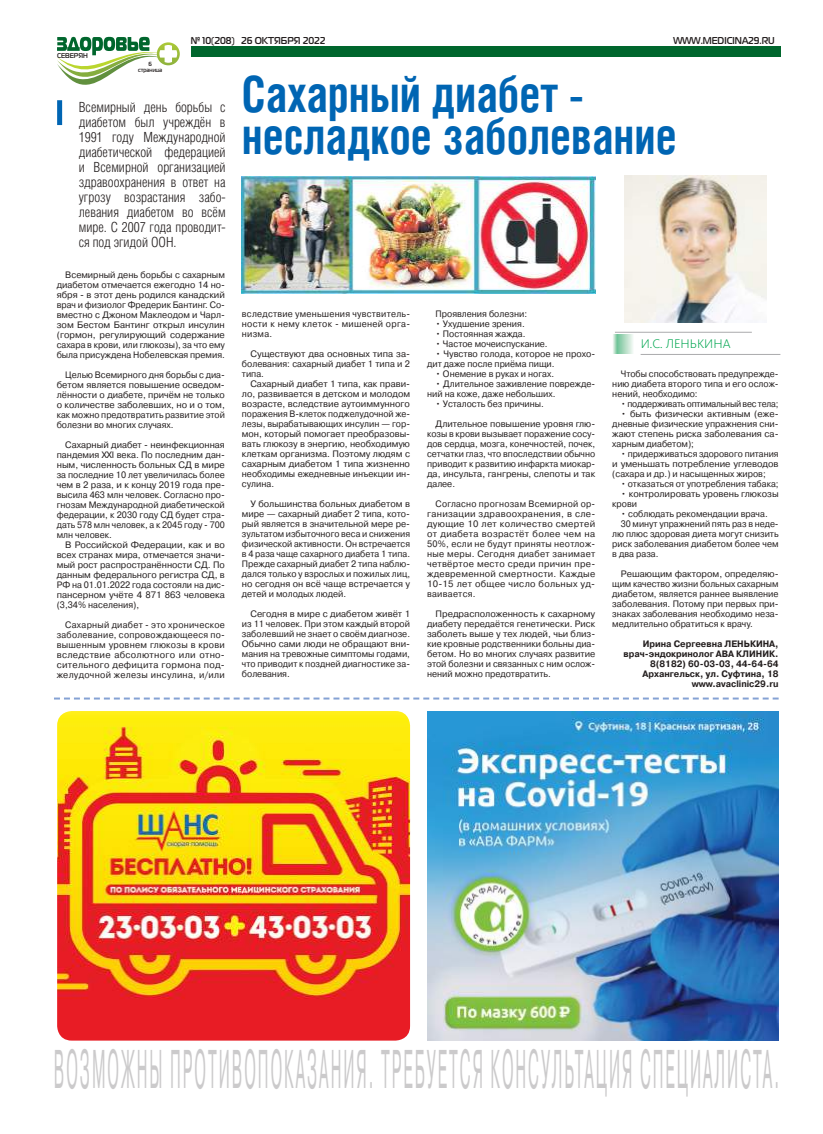
<style>
.page{position:relative;width:823px;height:1134px;background:#fff}
.page>*{position:absolute;margin:0;border:0;box-sizing:border-box;transform-origin:0 0}
.t1{font:54.4px "Pragmatica C";letter-spacing:.13em;color:#cbcacb;scale:.28 1}
.t2{font:700 50px/42px "Helios Cond";color:#0065b3;scale:.9 1}
.t3{font:14px/15px "Helios Cond Light C";color:#241f1f;text-align:justify}
.t4{font:300 13px "Kievit Cyr";color:#00a650}
.t5{font:700 10px "Magistral C";color:#241f1f;scale:.9 1}
.t6{font:9.3px/10px "Pragmatica C";color:#241f1f;text-align:justify}
.t7{font:9.3px/10px "Pragmatica C";color:#241f1f;text-align:justify;scale:.95 1}
.t8{font:9.3px/10px "Pragmatica C";color:#241f1f;text-align:justify;scale:.94 1}
.t9{font:9.3px/10px "Pragmatica C";color:#241f1f;text-align:justify;scale:.96 1}
.t10{font:700 9.3px/10px "Pragmatica C";color:#241f1f;text-align:right;scale:.95 1}
.t11{font:9.3px "Pragmatica C";letter-spacing:-.02em;color:#241f1f;scale:.93 1}
.t12{font:700 7px "Magistral C";color:#241f1f;scale:.9 1}
.t13{font:700 6px/6px "Magistral C";color:#241f1f;text-align:center;scale:.9 1}
</style>
<div class="page">
<svg style="left:57px;top:36px;width:123px;height:88px"></svg>
<div style="left:190px;top:47px;width:590px;height:10px;background:#00662d"></div>
<svg style="left:54px;top:697px;width:724px;height:2px"></svg>
<img style="left:57px;top:711px;width:353px;height:329px">
<img style="left:427px;top:711px;width:351px;height:329px">
<div style="left:57px;top:100px;width:5px;height:25px;background:#0065b3"></div>
<svg style="left:613px;top:335px;width:20px;height:18px"></svg>
<hr style="left:614px;top:332px;width:137px;height:1px;background:#aaaaac">
<hr style="left:640px;top:354px;width:140px;height:1px;background:#aaaaac">
<img style="left:624px;top:176px;width:142px;height:147px">
<img style="left:242px;top:176px;width:353px;height:118px">
<p class="t12" style="left:57px;top:51px;width:6px">СЕВЕРЯН</p>
<p class="t5" style="left:191px;top:35px;width:151px">№ 10(208) 26 ОКТЯБРЯ 2022</p>
<p class="t5" style="left:673px;top:35px;width:114px">WWW.MEDICINA29.RU</p>
<p class="t13" style="left:138px;top:61px;width:28px">6<br>СТРАНИЦА</p>
<p class="t3" style="left:79px;top:99px;width:148px">Всемирный день борьбы с диабетом был учреждён в 1991 году Международной диабетической федерацией и Всемирной организацией здравоохранения в ответ на угрозу возрастания забо&shy;левания диабетом во всём мире. С 2007 года проводит&shy;ся под эгидой ООН.</p>
<p class="t9" style="left:57px;top:270px;width:176px;text-indent:9px">Всемирный день борьбы с сахарным диабетом отмечается ежегодно 14 но&shy;ября - в этот день родился канадский врач и физиолог Фредерик Бантинг. Со&shy;вместно с Джоном Маклеодом и Чарл&shy;зом Бестом Бантинг открыл инсулин (гормон, регулирующий содержание сахара в крови, или глюкозы), за что ему была присуждена Нобелевская премия.</p>
<p class="t7" style="left:57px;top:370px;width:178px;text-indent:9px">Целью Всемирного дня борьбы с диа&shy;бетом является повышение осведом&shy;лённости о диабете, причём не только о количестве заболевших, но и о том, как можно предотвратить развитие этой болезни во многих случаях.</p>
<p class="t6" style="left:57px;top:440px;width:169px;text-indent:9px">Сахарный диабет - неинфекционная пандемия XXI века. По последним дан&shy;ным, численность больных СД в мире за последние 10 лет увеличилась более чем в 2 раза, и к концу 2019 года пре&shy;высила 463 млн человек. Согласно про&shy;гнозам Международной диабетической федерации, к 2030 году СД будет стра&shy;дать 578 млн человек, а к 2045 году - 700 млн человек.</p>
<p class="t6" style="left:57px;top:540px;width:169px;text-indent:9px">В Российской Федерации, как и во всех странах мира, отмечается значи&shy;мый рост распространённости СД. П о данным федерального регистра СД, в РФ на 01.01.2022 года состояли на дис&shy;пансерном учёте 4 871 863 человека (3,34% населения),</p>
<p class="t7" style="left:57px;top:620px;width:178px;text-indent:9px">Сахарный диабет - это хроническое заболевание, сопровождающееся по&shy;вышенным уровнем глюкозы в крови вследствие абсолютного или отно&shy;сительного дефицита гормона под&shy;желудочной железы инсулина, и/или</p>
<h2 class="t2" style="left:242px;top:71px;width:484px">Сахарный диабет - несладкое заболевание</h2>
<p class="t8" style="left:242px;top:309px;width:180px">вследствие уменьшения чувствитель&shy;ности к нему клеток - мишеней орга&shy;низма.</p>
<p class="t6" style="left:242px;top:349px;width:169px;text-indent:9px">Существуют два основных типа за&shy;болевания: сахарный диабет 1 типа и 2 типа.</p>
<p class="t6" style="left:242px;top:379px;width:169px;text-indent:9px">Сахарный диабет 1 типа, как прави&shy;ло, развивается в детском и молодом возрасте, вследствие аутоиммунного поражения B-клеток поджелудочной же&shy;лезы, вырабатывающих инсулин — гор&shy;мон, который помогает преобразовы&shy;вать глюкозу в энергию, необходимую клеткам организма. Поэтому людям с сахарным диабетом 1 типа жизненно необходимы ежедневные инъекции ин&shy;сулина.</p>
<p class="t6" style="left:242px;top:499px;width:169px;text-indent:9px">У большинства больных диабетом в мире — сахарный диабет 2 типа, кото&shy;рый является в значительной мере ре&shy;зультатом избыточного веса и снижения физической активности. Он встречается в 4 раза чаще сахарного диабета 1 типа.<br>П режде сахарный диабет 2 типа наблю&shy;дался только у взрослых и пожилых лиц, но сегодня он всё чаще встречается у детей и молодых людей.</p>
<p class="t6" style="left:242px;top:609px;width:169px;text-indent:9px">Сегодня в мире с диабетом живёт 1 из 11 человек. П ри этом каждый второй заболевший не знает о своём диагнозе.<br>Обычно сами люди не обращают вни&shy;мания на тревожные симптомы годами, что приводит к поздней диагностике за&shy;болевания.</p>
<p class="t7" style="left:435px;top:309px;width:98px">П роявления болезни:</p>
<p class="t7" style="left:435px;top:319px;width:95px">• Ухудшение зрения.</p>
<p class="t7" style="left:435px;top:329px;width:96px">• П остоянная жажда.</p>
<p class="t7" style="left:435px;top:339px;width:119px">• Частое мочеиспускание.</p>
<p class="t6" style="left:427px;top:349px;width:169px;text-indent:9px">• Чувство голода, которое не прохо&shy;дит даже после приёма пищи.</p>
<p class="t7" style="left:435px;top:369px;width:126px">• Онемение в руках и ногах.</p>
<p class="t7" style="left:427px;top:379px;width:178px;text-indent:9px">• Длительное заживление поврежде&shy;ний на коже, даже небольших.</p>
<p class="t7" style="left:435px;top:394px;width:169px;line-height:20px">• Усталость без причины.<br>Длительное повышение уровня глю-</p>
<p class="t8" style="left:427px;top:429px;width:180px">козы в крови вызывает поражение сосу&shy;дов сердца, мозга, конечностей, почек, сетчатки глаз, что впоследствии обычно приводит к развитию инфаркта миокар&shy;да, инсульта, гангрены, слепоты и так далее.</p>
<p class="t8" style="left:427px;top:499px;width:180px;text-indent:9px">Согласно прогнозам Всемирной ор&shy;ганизации здравоохранения, в сле&shy;дующие 10 лет количество смертей от диабета возрастёт более чем на 50%, если не будут приняты неотлож&shy;ные меры. Сегодня диабет занимает четвёртое место среди причин пре&shy;ждевременной смертности. Каждые 10-15 лет общее число больных уд&shy;ваивается.</p>
<p class="t6" style="left:427px;top:609px;width:169px;text-indent:9px">П редрасположенность к сахарному диабету передаётся генетически. Риск заболеть выше у тех людей, чьи близ&shy;кие кровные родственники больны диа&shy;бетом. Но во многих случаях развитие этой болезни и связанных с ним ослож&shy;нений можно предотвратить.</p>
<h3 class="t4" style="left:640px;top:336px;width:91px">и.с. ленькина</h3>
<p class="t7" style="left:612px;top:369px;width:176px;text-indent:9px">Чтобы способствовать предупрежде&shy;нию диабета второго типа и его ослож&shy;нений, необходимо:</p>
<p class="t11" style="left:620px;top:398px;width:171px">• поддерживать оптимальный вес тела;</p>
<p class="t6" style="left:612px;top:409px;width:168px;text-indent:9px">• быть физически активным (еже&shy;дневные физические упражнения сни&shy;жают степень риска заболевания са&shy;харным диабетом);</p>
<p class="t8" style="left:612px;top:449px;width:178px;text-indent:9px">• придерживаться здорового питания и уменьшать потребление углеводов (сахара и др.) и насыщенных жиров;</p>
<p class="t7" style="left:620px;top:479px;width:167px">• отказаться от употребления табака;</p>
<p class="t6" style="left:612px;top:489px;width:168px;text-indent:9px">• контролировать уровень глюкозы крови</p>
<p class="t7" style="left:620px;top:509px;width:156px">• соблюдать рекомендации врача.</p>
<p class="t8" style="left:620px;top:519px;width:169px">30 минут упражнений пять раз в неде-</p>
<p class="t7" style="left:612px;top:529px;width:176px">лю плюс здоровая диета могут снизить</p>
<p class="t7" style="left:612px;top:539px;width:176px">риск заболевания диабетом более чем</p>
<p class="t7" style="left:612px;top:549px;width:50px">в два раза.</p>
<p class="t6" style="left:612px;top:569px;width:168px;text-indent:9px">Решающим фактором, определяю&shy;щим качество жизни больных сахарным диабетом, является раннее выявление заболевания. Потому при первых при&shy;знаках заболевания необходимо неза&shy;медлительно обратиться к врачу.</p>
<p class="t10" style="left:623px;top:639px;width:165px">Ирина Сергеевна ЛЕНЬКИНА, врач-эндокринолог АВА КЛИНИК.<br>8(8182) 60-03-03, 44-64-64<br>Архангельск, ул. Суфтина, 18 www.аvaclinic29.ru</p>
<h1 class="t1" style="left:54px;top:1038px;width:2588px">Возможн ы противопоказан ия. Требуется консультация специал иста.</h1>
</div>
